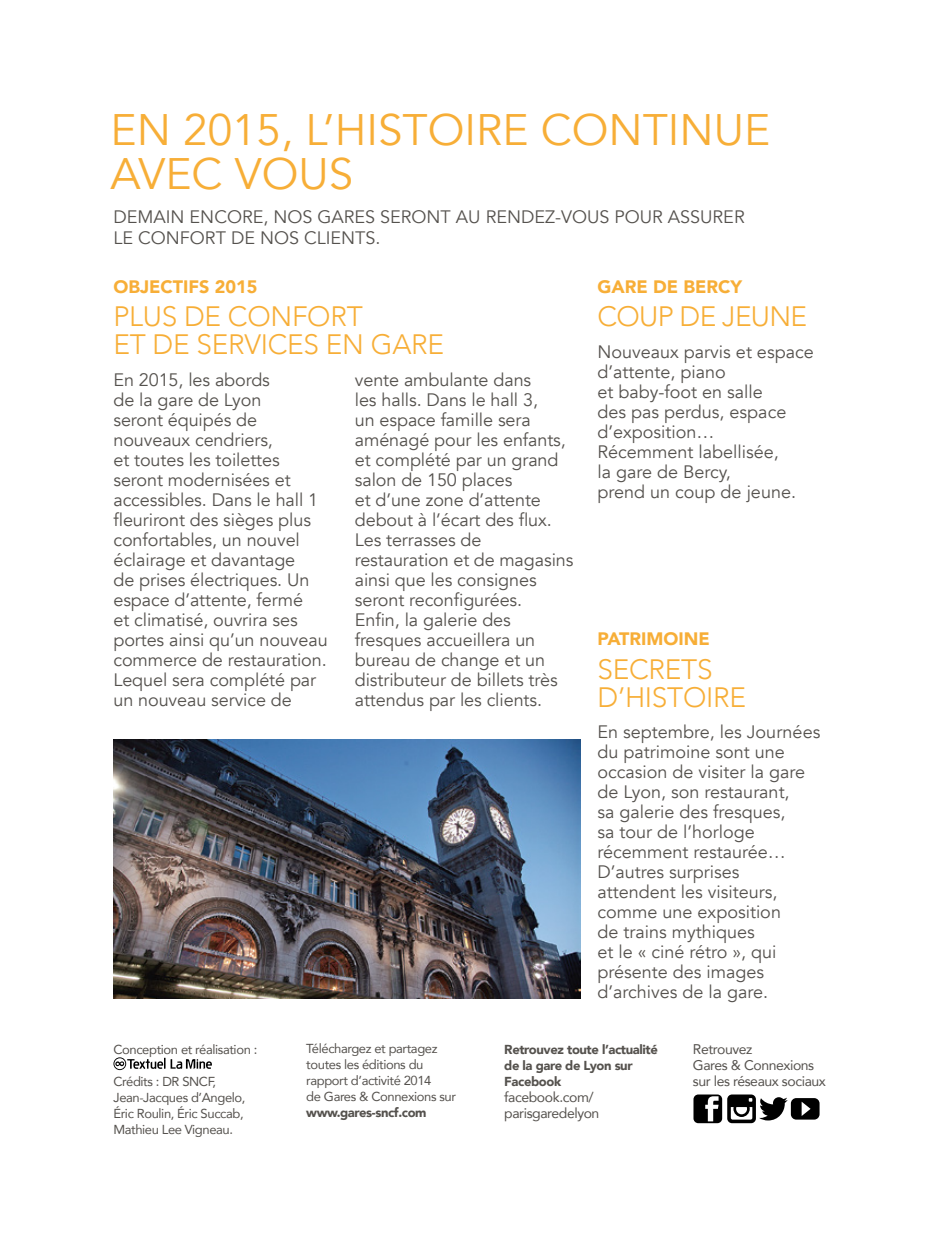
<style>
.page{position:relative;width:936px;height:1248px;background:#fff}
.page>*{position:absolute;margin:0;border:0;box-sizing:border-box;transform-origin:0 0}
.t1{font:44px/44px "Avenir";color:#f7ae37}
.t2{font:300 28px/28px "Avenir";letter-spacing:-.01em;color:#f7ae37}
.t3{font:18px/20px "Avenir";letter-spacing:-.005em;color:#55524e}
.t4{font:900 18px "Avenir";color:#f7ae37}
.t5{font:14px/16px "Avenir";letter-spacing:-.03em;color:#55524e}
.t6{font:13px/16px "Avenir";letter-spacing:-.03em;color:#55524e}
.t7{font:900 13px/16px "Avenir";letter-spacing:-.03em;color:#55524e}
</style>
<div class="page">
<img style="left:113px;top:739px;width:467px;height:259px">
<svg style="left:113px;top:1057px;width:99px;height:12px"></svg>
<svg style="left:693px;top:1094px;width:126px;height:29px"></svg>
<h1 class="t1" style="left:111px;top:108px;width:661px">EN 2015, L’HISTOIRE CONTINUE<br>AVEC VOUS</h1>
<p class="t3" style="left:113px;top:206px;width:632px;line-height:21.6px">DEMAIN ENCORE, NOS GARES SERONT AU RENDEZ-VOUS POUR ASSURER<br>LE CONFORT DE NOS CLIENTS.</p>
<p class="t4" style="left:113px;top:271px;width:145px">OBJECTIFS 2015</p>
<h2 class="t2" style="left:113px;top:302px;width:332px">PLUS DE CONFORT<br>ET DE SERVICES EN GARE</h2>
<p class="t3" style="left:113px;top:370px;width:216px">En 2015, les abords<br>de la gare de Lyon<br>seront équipés de nouveaux cendriers,<br>et toutes les toilettes seront modernisées et accessibles. Dans le hall 1 fleuriront des sièges plus confortables, un nouvel éclairage et davantage<br>de prises électriques. Un espace d’attente, fermé<br>et climatisé, ouvrira ses portes ainsi qu’un nouveau commerce de restauration.<br>Lequel sera complété par un nouveau service de</p>
<p class="t3" style="left:355px;top:369px;width:220px">vente ambulante dans<br>les halls. Dans le hall 3,<br>un espace famille sera aménagé pour les enfants, et complété par un grand salon de 150 places<br>et d’une zone d’attente debout à l’écart des flux.<br>Les terrasses de restauration et de magasins ainsi que les consignes seront reconfigurées.<br>Enfin, la galerie des fresques accueillera un bureau de change et un distributeur de billets très attendus par les clients.</p>
<p class="t4" style="left:597px;top:271px;width:146px">GARE DE BERCY</p>
<h2 class="t2" style="left:597px;top:302px;width:211px">COUP DE JEUNE</h2>
<p class="t3" style="left:597px;top:342px;width:218px">Nouveaux parvis et espace d’attente, piano<br>et baby-foot en salle<br>des pas perdus, espace d’exposition…<br>Récemment labellisée,<br>la gare de Bercy,<br>prend un coup de jeune.</p>
<p class="t4" style="left:597px;top:623px;width:114px">PATRIMOINE</p>
<h2 class="t2" style="left:597px;top:655px;width:150px">SECRETS<br>D’HISTOIRE</h2>
<p class="t3" style="left:597px;top:722px;width:224px">En septembre, les Journées du patrimoine sont une occasion de visiter la gare de Lyon, son restaurant,<br>sa galerie des fresques,<br>sa tour de l’horloge récemment restaurée…<br>D’autres surprises attendent les visiteurs, comme une exposition<br>de trains mythiques<br>et le « ciné rétro », qui présente des images d’archives de la gare.</p>
<p class="t6" style="left:113px;top:1040px;width:145px">Conception et réalisation :</p>
<p class="t6" style="left:113px;top:1072px;width:134px">Crédits : DR SNCF,<br>Jean-Jacques d’Angelo,<br>Éric Roulin, Éric Succab,<br>Mathieu Lee Vigneau.</p>
<p class="t6" style="left:306px;top:1039px;width:151px">Téléchargez et partagez toutes les éditions du rapport d’activité 2014<br>de Gares &amp; Connexions sur</p>
<p class="t7" style="left:306px;top:1104px;width:122px">www.gares-sncf.com</p>
<p class="t7" style="left:504px;top:1040px;width:155px">Retrouvez toute l’actualité de la gare de Lyon sur<br>Facebook</p>
<p class="t5" style="left:504px;top:1088px;width:97px">facebook.com/ parisgaredelyon</p>
<p class="t5" style="left:693px;top:1040px;width:134px">Retrouvez<br>Gares &amp; Connexions sur les réseaux sociaux</p>
</div>
